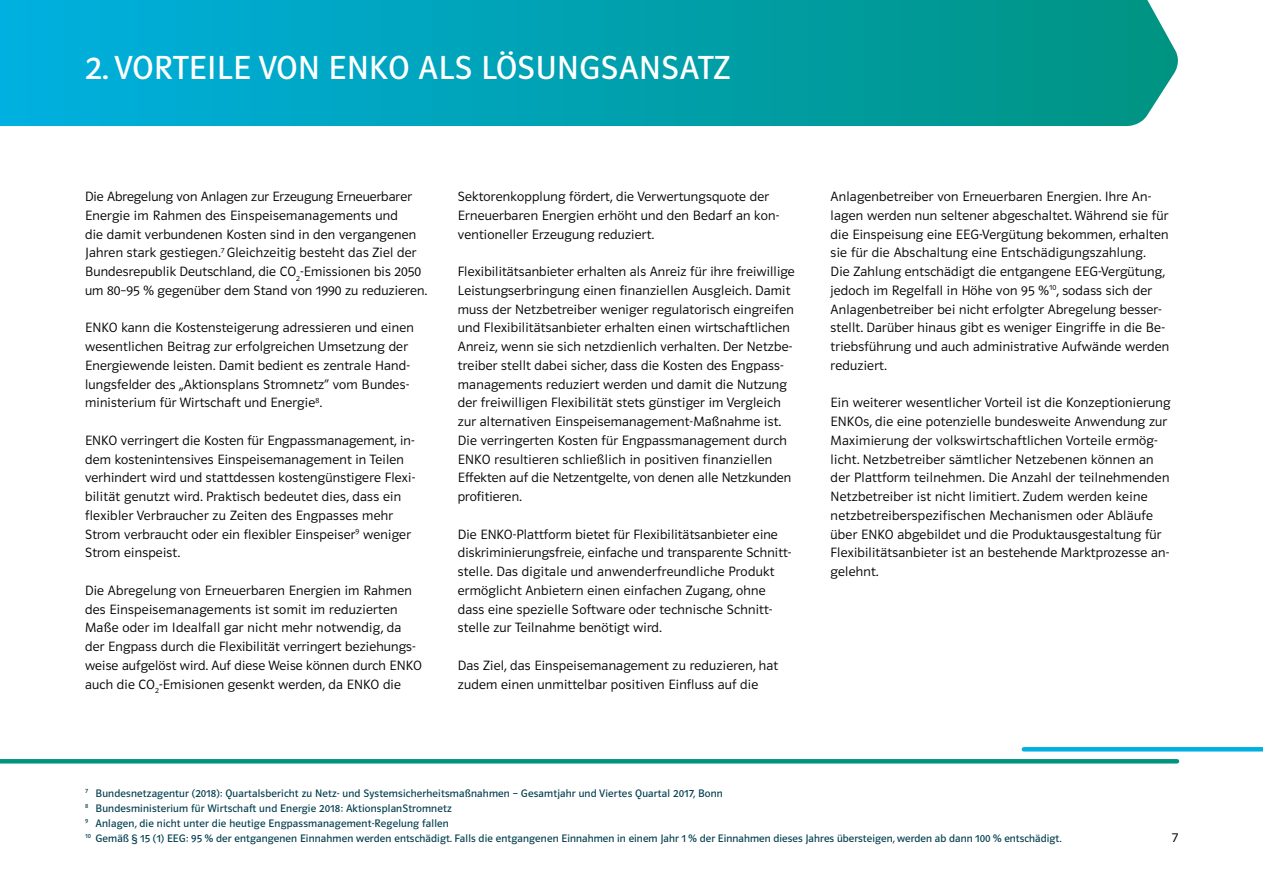
<style>
.page{position:relative;width:1263px;height:893px;background:#fff}
.page>*{position:absolute;margin:0;border:0;box-sizing:border-box;transform-origin:0 0}
.t1{font:34.5px "Polo 22 K Buch";letter-spacing:.015em;color:#fff}
.t2{font:13.95px/18.8px "Polo 11 K Leicht";letter-spacing:.015em;color:#000}
.t3{font:11.25px/15px "Polo 11 K Buch";letter-spacing:.015em;color:#003d4d}
</style>
<div class="page">
<svg style="left:0;top:0;width:1178px;height:126px;background:#03a2b2"></svg>
<hr style="left:1024px;top:747px;width:239px;height:4px;background:#00b0e0">
<hr style="left:0;top:759px;width:1177px;height:4px;background:#009382">
<h1 class="t1" style="left:85px;top:49px;width:646px">2. VORTEILE VON ENKO ALS LÖSUNGSANSATZ</h1>
<p class="t2" style="left:85px;top:187px;width:344px">Die Abregelung von Anlagen zur Erzeugung Erneuerbarer Energie im Rahmen des Einspeisemanagements und<br>die damit verbundenen Kosten sind in den vergangenen Jahren stark gestiegen.<sup>7</sup> Gleichzeitig besteht das Ziel der Bundesrepublik Deutschland, die CO<sub>2</sub>-Emissionen bis 2050 um 80–95 % gegenüber dem Stand von 1990 zu reduzieren.</p>
<p class="t2" style="left:85px;top:318px;width:330px">ENKO kann die Kostensteigerung adressieren und einen wesentlichen Beitrag zur erfolgreichen Umsetzung der Energiewende leisten. Damit bedient es zentrale Hand&shy;lungsfelder des „Aktionsplans Stromnetz“ vom Bundes&shy;ministerium für Wirtschaft und Energie<sup>8</sup>.</p>
<p class="t2" style="left:85px;top:431px;width:332px">ENKO verringert die Kosten für Engpassmanagement, in&shy;dem kostenintensives Einspeisemanagement in Teilen verhindert wird und stattdessen kostengünstigere Flexi&shy;bilität genutzt wird. Praktisch bedeutet dies, dass ein flexibler Verbraucher zu Zeiten des Engpasses mehr Strom verbraucht oder ein flexibler Einspeiser<sup>9</sup> weniger Strom einspeist.</p>
<p class="t2" style="left:85px;top:581px;width:338px">Die Abregelung von Erneuerbaren Energien im Rahmen des Einspeisemanagements ist somit im reduzierten Maße oder im Idealfall gar nicht mehr notwendig, da der Engpass durch die Flexibilität verringert beziehungs&shy;weise aufgelöst wird. Auf diese Weise können durch ENKO auch die CO<sub>2</sub>-Emisionen gesenkt werden, da ENKO die</p>
<p class="t2" style="left:458px;top:187px;width:323px">Sektorenkopplung fördert, die Verwertungsquote der<br>Erneuerbaren Energien erhöht und den Bedarf an kon&shy;ventioneller Erzeugung reduziert.</p>
<p class="t2" style="left:458px;top:262px;width:338px">Flexibilitätsanbieter erhalten als Anreiz für ihre freiwillige Leistungserbringung einen finanziellen Ausgleich. Damit muss der Netzbetreiber weniger regulatorisch eingreifen und Flexibilitätsanbieter erhalten einen wirtschaftlichen Anreiz, wenn sie sich netzdienlich verhalten. Der Netzbe&shy;treiber stellt dabei sicher, dass die Kosten des Engpass&shy;managements reduziert werden und damit die Nutzung der freiwilligen Flexibilität stets günstiger im Vergleich zur alternativen Einspeisemanagement-Maßnahme ist.<br>Die verringerten Kosten für Engpassmanagement durch ENKO resultieren schließlich in positiven finanziellen Effekten auf die Netzentgelte, von denen alle Netzkunden profitieren.</p>
<p class="t2" style="left:458px;top:525px;width:335px">Die ENKO-Plattform bietet für Flexibilitätsanbieter eine diskriminierungsfreie, einfache und transparente Schnitt&shy;stelle. Das digitale und anwenderfreundliche Produkt ermöglicht Anbietern einen einfachen Zugang, ohne dass eine spezielle Software oder technische Schnitt&shy;stelle zur Teilnahme benötigt wird.</p>
<p class="t2" style="left:458px;top:656px;width:322px">Das Ziel, das Einspeisemanagement zu reduzieren, hat zudem einen unmittelbar positiven Einfluss auf die</p>
<p class="t2" style="left:831px;top:187px;width:340px">Anlagenbetreiber von Erneuerbaren Energien. Ihre An&shy;lagen werden nun seltener abgeschaltet. Während sie für die Einspeisung eine EEG-Vergütung bekommen, erhalten sie für die Abschaltung eine Entschädigungszahlung.<br>Die Zahlung entschädigt die entgangene EEG-Vergütung, jedoch im Regelfall in Höhe von 95 %<sup>10</sup>, sodass sich der Anlagenbetreiber bei nicht erfolgter Abregelung besser&shy;stellt. Darüber hinaus gibt es weniger Eingriffe in die Be&shy;triebsführung und auch administrative Aufwände werden reduziert.</p>
<p class="t2" style="left:831px;top:393px;width:341px">Ein weiterer wesentlicher Vorteil ist die Konzeptionierung ENKOs, die eine potenzielle bundesweite Anwendung zur Maximierung der volkswirtschaftlichen Vorteile ermög&shy;licht. Netzbetreiber sämtlicher Netzebenen können an der Plattform teilnehmen. Die Anzahl der teilnehmenden Netzbetreiber ist nicht limitiert. Zudem werden keine netzbetreiberspezifischen Mechanismen oder Abläufe über ENKO abgebildet und die Produktausgestaltung für Flexibilitätsanbieter ist an bestehende Marktprozesse an&shy;gelehnt.</p>
<p class="t3" style="left:85px;top:786px;width:978px"><sup>7</sup> Bundesnetzagentur (2018): Quartalsbericht zu Netz- und Systemsicherheitsmaßnahmen – Gesamtjahr und Viertes Quartal 2017, Bonn<br><sup>8</sup> Bundesministerium für Wirtschaft und Energie 2018: AktionsplanStromnetz<br><sup>9</sup> Anlagen, die nicht unter die heutige Engpassmanagement-Regelung fallen<br><sup>10</sup> Gemäß § 15 (1) EEG: 95 % der entgangenen Einnahmen werden entschädigt. Falls die entgangenen Einnahmen in einem Jahr 1 % der Einnahmen dieses Jahres übersteigen, werden ab dann 100 % entschädigt.</p>
<p class="t2" style="left:1172px;top:828px;width:8px">7</p>
</div>
